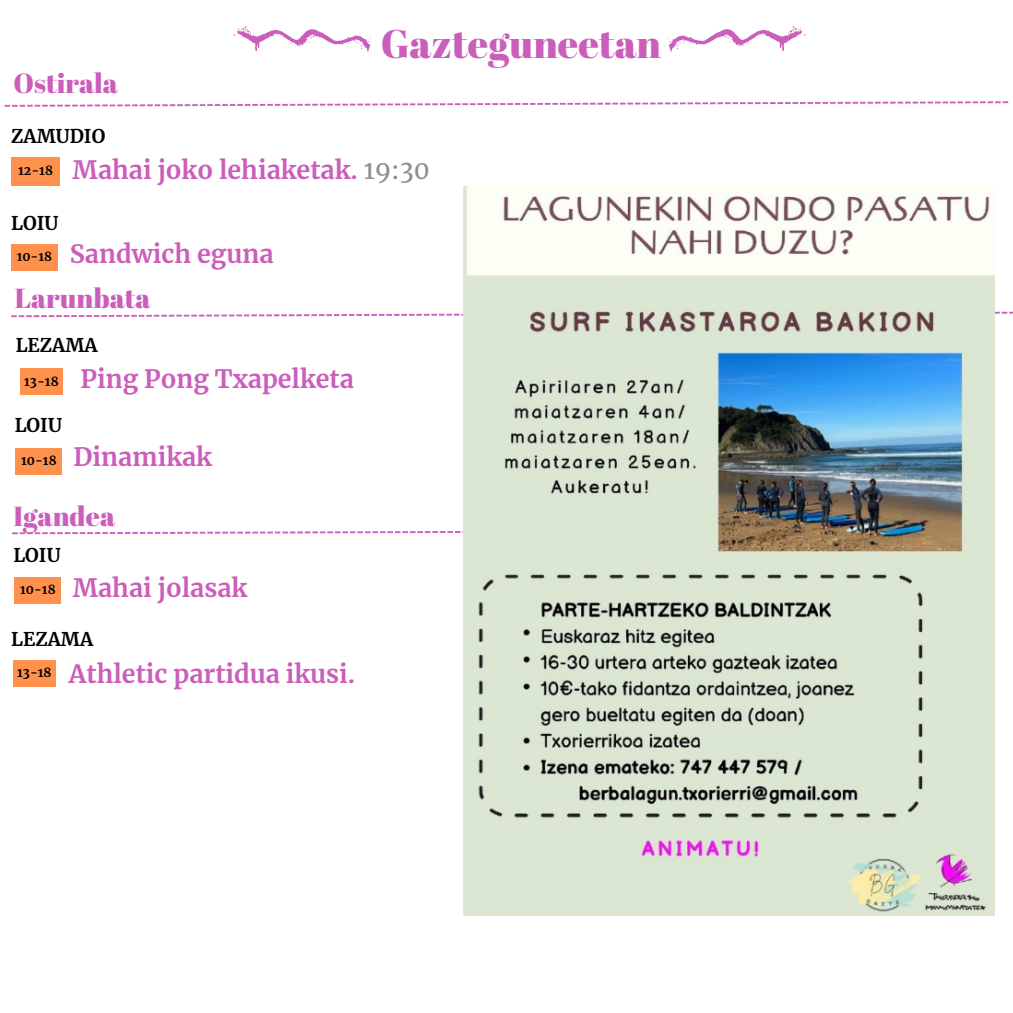
<style>
.page{position:relative;width:1013px;height:1013px;background:#fff}
.page>*{position:absolute;margin:0;border:0;box-sizing:border-box;transform-origin:0 0}
.t1{font:39.88px "Abril Fatface";color:#cb5eba}
.t2{font:27.5px "Abril Fatface";color:#cb5eba}
.t3{font:700 25px "Merriweather";color:#cb5eba}
.t4{font:700 18.75px "Merriweather";color:#000}
.t5{font:700 12.5px "Merriweather";color:#000}
.s1{font-weight:400;color:#908c88}
</style>
<div class="page">
<svg style="left:233px;top:26px;width:138px;height:26px"></svg>
<svg style="left:668px;top:26px;width:137px;height:26px"></svg>
<svg style="left:5px;top:101px;width:1003px;height:6px"></svg>
<svg style="left:11px;top:312px;width:1001px;height:5px"></svg>
<div style="left:13px;top:660px;width:43px;height:26px;background:#ff914d"></div>
<svg style="left:12px;top:529px;width:452px;height:5px"></svg>
<div style="left:15px;top:577px;width:46px;height:26px;background:#ff914d"></div>
<div style="left:11px;top:157px;width:49px;height:29px;background:#ff914d"></div>
<div style="left:20px;top:369px;width:43px;height:26px;background:#ff914d"></div>
<div style="left:11px;top:244px;width:47px;height:26px;background:#ff914d"></div>
<div style="left:16px;top:448px;width:46px;height:26px;background:#ff914d"></div>
<img style="left:464px;top:186px;width:530px;height:729px">
<h2 class="t2" style="left:13px;top:64px;width:106px">Ostirala</h2>
<h2 class="t4" style="left:11px;top:124px;width:96px">ZAMUDIO</h2>
<p class="t1" style="left:381px;top:16px;width:282px">Gazteguneetan</p>
<h3 class="t5" style="left:18px;top:163px;width:36px">12-18</h3>
<h4 class="t4" style="left:11px;top:211px;width:49px">LOIU</h4>
<p class="t5" style="left:17px;top:249px;width:37px">10-18</p>
<h4 class="t3" style="left:73px;top:154px;width:359px">Mahai joko lehiaketak. <span class="s1">19:30</span></h4>
<h2 class="t3" style="left:70px;top:238px;width:205px">Sandwich eguna</h2>
<p class="t2" style="left:15px;top:279px;width:137px">Larunbata</p>
<p class="t4" style="left:16px;top:334px;width:83px">LEZAMA</p>
<h3 class="t3" style="left:80px;top:363px;width:275px">Ping Pong Txapelketa</h3>
<h4 class="t5" style="left:24px;top:373px;width:36px">13-18</h4>
<p class="t4" style="left:15px;top:413px;width:49px">LOIU</p>
<h4 class="t3" style="left:73px;top:441px;width:140px">Dinamikak</h4>
<h3 class="t5" style="left:21px;top:452px;width:37px">10-18</h3>
<h4 class="t2" style="left:13px;top:496px;width:103px">Igandea</h4>
<h2 class="t4" style="left:13px;top:543px;width:49px">LOIU</h2>
<p class="t5" style="left:20px;top:582px;width:37px">10-18</p>
<p class="t3" style="left:73px;top:572px;width:176px">Mahai jolasak</p>
<h3 class="t4" style="left:11px;top:628px;width:83px">LEZAMA</h3>
<h4 class="t3" style="left:69px;top:658px;width:288px">Athletic partidua ikusi.</h4>
<h1 class="t5" style="left:17px;top:664px;width:36px">13-18</h1>
</div>
